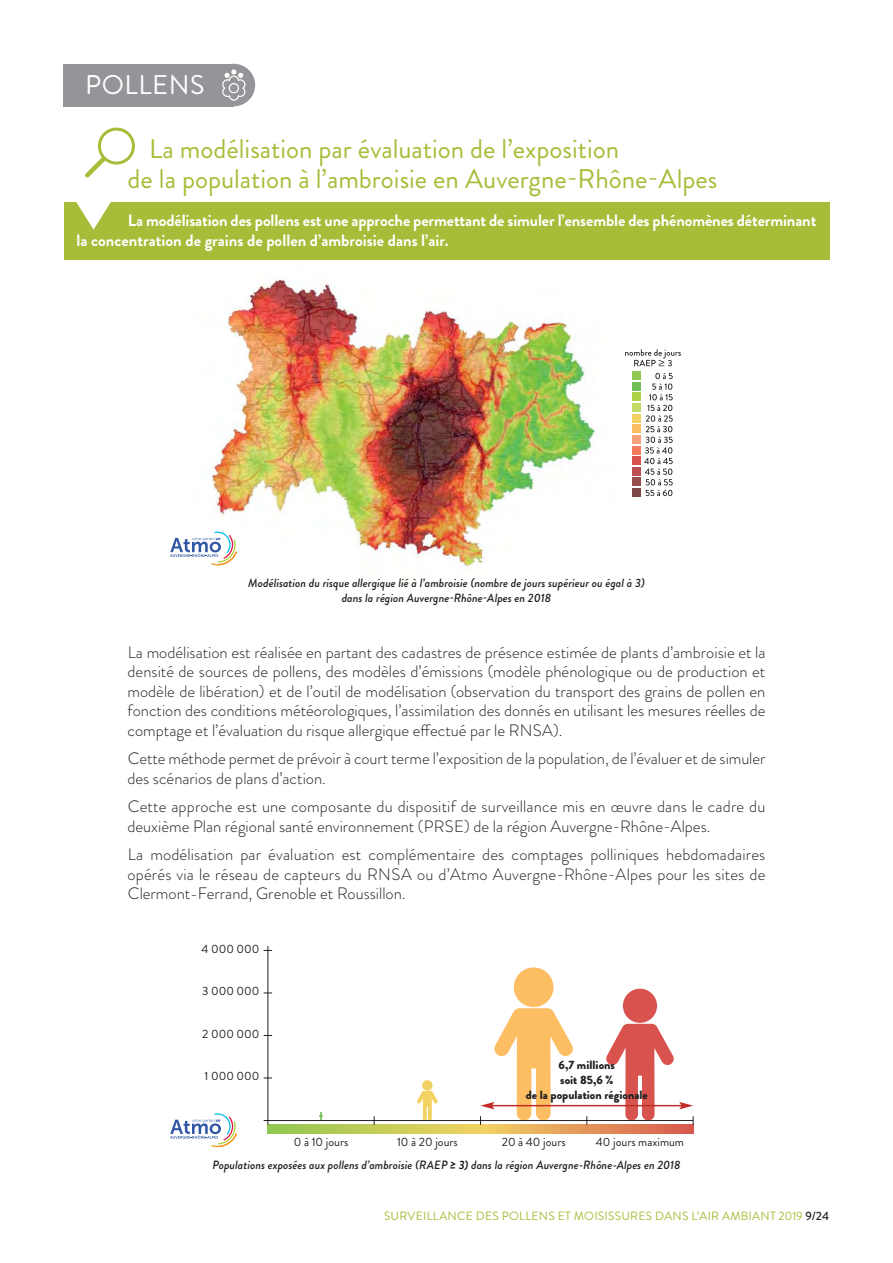
<style>
.page{position:relative;width:893px;height:1263px;background:#fff}
.page>*{position:absolute;margin:0;border:0;box-sizing:border-box;transform-origin:0 0}
.t1{font:27px/30px "Brandon Grotesque";color:#a7bd39}
.t2{font:27px "Brandon Grotesque";letter-spacing:.02em;color:#fff}
.t3{font:300 16.5px/19.5px "Brandon Grotesque";color:#231f20;text-align:justify}
.t4{font:700 16.5px/19.5px "Brandon Grotesque";letter-spacing:-.01em;color:#fff}
.t5{font:italic 500 12px/15px "Brandon Grotesque";color:#231f20;text-align:center}
.t6{font:12px "Brandon Grotesque";color:#231f20}
.t7{font:12px "Brandon Grotesque";letter-spacing:.02em;color:#a7bd39}
.t8{font:900 12px/15px "Brandon Grotesque";color:#231f20;text-align:center}
.s1{font-weight:700;color:#010202}
.s2{color:#010202}
.s3{font-weight:500;color:#231f20}
</style>
<div class="page">
<svg style="left:268px;top:1125px;width:425px;height:8px;background:#d2b058"></svg>
<svg style="left:319px;top:1112px;width:4px;height:8px"></svg>
<div style="left:422px;top:1080px;width:11px;height:10px;background:#f2d262;border-radius:50%"></div>
<svg style="left:417px;top:1091px;width:21px;height:29px"></svg>
<div style="left:514px;top:967px;width:39px;height:40px;background:#fdbd62;border-radius:50%"></div>
<div style="left:623px;top:989px;width:34px;height:34px;background:#d8534e;border-radius:50%"></div>
<div style="left:64px;top:202px;width:765px;height:57px;background:#a7bd39"></div>
<svg style="left:76px;top:202px;width:35px;height:28px"></svg>
<svg style="left:85px;top:127px;width:50px;height:51px"></svg>
<img style="left:210px;top:279px;width:387px;height:290px">
<svg style="left:170px;top:531px;width:67px;height:34px"></svg>
<div style="left:633px;top:371px;width:8px;height:9px;background:#8fc852"></div>
<div style="left:633px;top:382px;width:8px;height:9px;background:#6ebf55"></div>
<div style="left:633px;top:393px;width:8px;height:8px;background:#add149"></div>
<div style="left:633px;top:403px;width:8px;height:9px;background:#c3db64"></div>
<div style="left:633px;top:414px;width:8px;height:8px;background:#f2d262"></div>
<div style="left:633px;top:425px;width:8px;height:8px;background:#fdbd62"></div>
<div style="left:633px;top:435px;width:8px;height:9px;background:#f8a07b"></div>
<div style="left:633px;top:446px;width:8px;height:8px;background:#f47b5e"></div>
<div style="left:633px;top:456px;width:8px;height:9px;background:#d8534e"></div>
<div style="left:633px;top:467px;width:8px;height:9px;background:#be4e55"></div>
<div style="left:633px;top:478px;width:8px;height:8px;background:#974d4c"></div>
<div style="left:633px;top:488px;width:8px;height:9px;background:#7c4848"></div>
<svg style="left:644px;top:373px;width:29px;height:123px"></svg>
<svg style="left:625px;top:349px;width:56px;height:17px"></svg>
<div style="left:64px;top:64px;width:170px;height:42px;background:#939598"></div>
<div style="left:213px;top:64px;width:42px;height:42px;background:#939598;border-radius:50%"></div>
<svg style="left:222px;top:69px;width:24px;height:32px"></svg>
<hr style="left:264px;top:1120px;width:429px;height:1px;background:#231f20">
<hr style="left:267px;top:946px;width:1px;height:179px;background:#231f20">
<hr style="left:492px;top:1105px;width:190px;height:1px;background:#c12d28">
<svg style="left:480px;top:1008px;width:94px;height:117px"></svg>
<svg style="left:605px;top:1024px;width:89px;height:101px"></svg>
<svg style="left:170px;top:1113px;width:67px;height:34px"></svg>
<h1 class="t2" style="left:85px;top:75px;width:121px">POLLENS</h1>
<h1 class="t1" style="left:128px;top:136px;width:591px;text-indent:21px">La modélisation par évaluation de l’exposition<br>de la population à l’ambroisie en Auvergne-Rhône-Alpes</h1>
<p class="t4" style="left:77px;top:213px;width:741px;text-indent:51px">La modélisation des pollens est une approche permettant de simuler l’ensemble des phénomènes déterminant la concentration de grains de pollen d’ambroisie dans l’air.</p>
<p class="t5" style="left:248px;top:576px;width:398px">Modélisation du risque allergique lié à l’ambroisie (nombre de jours supérieur ou égal à 3) dans la région Auvergne-Rhône-Alpes en 2018</p>
<p class="t3" style="left:128px;top:644px;width:639px">La modélisation est réalisée en partant des cadastres de présence estimée de plants d’ambroisie et la densité de sources de pollens, des modèles d’émissions (modèle phénologique ou de production et modèle de libération) et de l’outil de modélisation (observation du transport des grains de pollen en fonction des conditions météorologiques, l’assimilation des donnés en utilisant les mesures réelles de comptage et l’évaluation du risque allergique effectué par le RNSA).</p>
<p class="t3" style="left:128px;top:751px;width:639px">Cette méthode permet de prévoir à court terme l’exposition de la population, de l’évaluer et de simuler des scénarios de plans d’action.</p>
<p class="t3" style="left:128px;top:799px;width:639px">Cette approche est une composante du dispositif de surveillance mis en œuvre dans le cadre du deuxième Plan régional santé environnement (PRSE) de la région Auvergne-Rhône-Alpes.</p>
<p class="t3" style="left:128px;top:847px;width:639px">La modélisation par évaluation est complémentaire des comptages polliniques hebdomadaires opérés via le réseau de capteurs du RNSA ou d’Atmo Auvergne-Rhône-Alpes pour les sites de Clermont-Ferrand, Grenoble et Roussillon.</p>
<p class="t6" style="left:202px;top:944px;width:59px">4 000 000</p>
<p class="t6" style="left:202px;top:987px;width:59px">3 000 000</p>
<p class="t6" style="left:202px;top:1029px;width:59px">2 000 000</p>
<p class="t6" style="left:205px;top:1072px;width:56px">1 000 000</p>
<p class="t8" style="left:526px;top:1059px;width:124px">6,7 millions<br>soit 85,6 %<br>de la population régionale</p>
<p class="t6" style="left:294px;top:1137px;width:56px">0 à 10 jours</p>
<p class="t6" style="left:397px;top:1137px;width:62px">10 à 20 jours</p>
<p class="t6" style="left:502px;top:1137px;width:65px">20 à 40 jours</p>
<p class="t6" style="left:596px;top:1137px;width:90px">40 jours maximum</p>
<p class="t5" style="left:212px;top:1159px;width:470px">Populations exposées aux pollens d’ambroisie (RAEP <span class="s1">≥</span> <span class="s2">3)</span> dans la région Auvergne-Rhône-Alpes en 2018</p>
<p class="t7" style="left:384px;top:1212px;width:447px">SURVEILLANCE DES POLLENS ET MOISISSURES DANS L’AIR AMBIANT 2019 <span class="s3">9/24</span></p>
</div>
